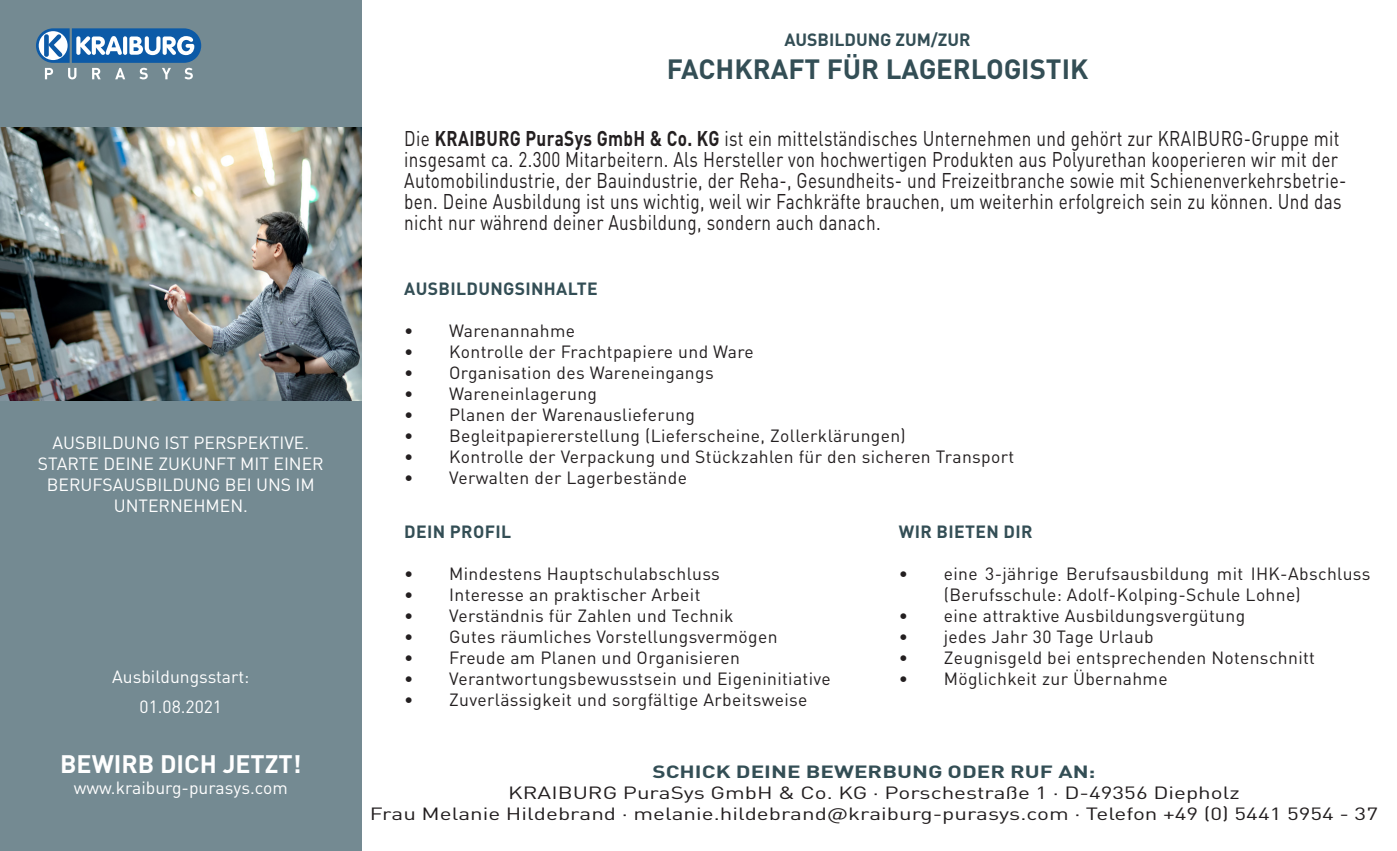
<style>
.page{position:relative;width:1397px;height:851px;background:#fff}
.page>*{position:absolute;margin:0;border:0;box-sizing:border-box;transform-origin:0 0}
.t1{font:700 27.5px "DIN Pro";color:#334e55}
.t2{font:700 25px "DIN Pro";color:#fff}
.t3{font:21px/21px "DIN Pro";letter-spacing:.02em;color:#231f20;scale:.81 1}
.t4{font:17.5px/21px "DIN Pro";letter-spacing:.02em;color:#231f20}
.t5{font:17.5px/21px "DIN Pro";color:#231f20;text-align:center;scale:1.28 1}
.t6{font:17.5px/21px "DIN Pro";color:#fff;text-align:center}
.t7{font:700 17.5px "DIN Pro";letter-spacing:.02em;color:#334e55}
.t8{font:700 17.5px "DIN Pro";color:#334e55;scale:1.28 1}
.t9{font:700 17.5px "DIN Pro";color:#334e55}
.s1{font-weight:700}
</style>
<div class="page">
<div style="left:0;top:0;width:361px;height:131px;background:#748a92"></div>
<div style="left:0;top:393px;width:361px;height:457px;background:#748a92"></div>
<svg style="left:36px;top:28px;width:165px;height:51px"></svg>
<img style="left:0;top:128px;width:361px;height:272px">
<p class="t6" style="left:38px;top:431px;width:287px">AUSBILDUNG IST PERSPEKTIVE.<br>STARTE DEINE ZUKUNFT MIT EINER<br>BERUFSAUSBILDUNG BEI UNS IM<br>UNTERNEHMEN.</p>
<p class="t6" style="left:112px;top:661px;width:139px;line-height:30px">Ausbildungsstart:<br>01.08.2021</p>
<h2 class="t2" style="left:60px;top:747px;width:243px">BEWIRB DICH JETZT!</h2>
<p class="t6" style="left:74px;top:776px;width:215px">www.kraiburg-purasys.com</p>
<p class="t9" style="left:784px;top:27px;width:188px">AUSBILDUNG ZUM/ZUR</p>
<h1 class="t1" style="left:666px;top:50px;width:423px">FACHKRAFT FÜR LAGERLOGISTIK</h1>
<p class="t3" style="left:404px;top:126px;width:1164px">Die <span class="s1">KRAIBURG PuraSys GmbH &amp; Co. KG</span> ist ein mittelständisches Unternehmen und gehört zur KRAIBURG-Gruppe mit insgesamt ca. 2.300 Mitarbeitern. Als Hersteller von hochwertigen Produkten aus Polyurethan kooperieren wir mit der Automobilindustrie, der Bauindustrie, der Reha-, Gesundheits- und Freizeitbranche sowie mit Schienenverkehrsbetrie&shy;ben. Deine Ausbildung ist uns wichtig, weil wir Fachkräfte brauchen, um weiterhin erfolgreich sein zu können. Und das nicht nur während deiner Ausbildung, sondern auch danach.</p>
<p class="t7" style="left:404px;top:277px;width:195px">AUSBILDUNGSINHALTE</p>
<p class="t4" style="left:404px;top:320px;width:172px">• Warenannahme</p>
<p class="t4" style="left:404px;top:341px;width:351px">• Kontrolle der Frachtpapiere und Ware</p>
<p class="t4" style="left:404px;top:362px;width:311px">• Organisation des Wareneingangs</p>
<p class="t4" style="left:404px;top:383px;width:194px">• Wareneinlagerung</p>
<p class="t4" style="left:404px;top:404px;width:292px">• Planen der Warenauslieferung</p>
<p class="t4" style="left:404px;top:425px;width:503px">• Begleitpapiererstellung (Lieferscheine, Zollerklärungen)</p>
<p class="t4" style="left:404px;top:446px;width:611px">• Kontrolle der Verpackung und Stückzahlen für den sicheren Transport</p>
<p class="t4" style="left:404px;top:467px;width:284px">• Verwalten der Lagerbestände</p>
<p class="t7" style="left:404px;top:520px;width:108px">DEIN PROFIL</p>
<p class="t4" style="left:404px;top:562px;width:317px">• Mindestens Hauptschulabschluss</p>
<p class="t4" style="left:404px;top:583px;width:298px">• Interesse an praktischer Arbeit</p>
<p class="t4" style="left:404px;top:604px;width:331px">• Verständnis für Zahlen und Technik</p>
<p class="t4" style="left:404px;top:625px;width:375px">• Gutes räumliches Vorstellungsvermögen</p>
<p class="t4" style="left:404px;top:646px;width:337px">• Freude am Planen und Organisieren</p>
<p class="t4" style="left:404px;top:667px;width:428px">• Verantwortungsbewusstsein und Eigeninitiative</p>
<p class="t4" style="left:404px;top:688px;width:404px">• Zuverlässigkeit und sorgfältige Arbeitsweise</p>
<p class="t7" style="left:898px;top:519px;width:135px">WIR BIETEN DIR</p>
<p class="t4" style="left:943px;top:562px;width:428px;text-indent:-45px">• eine 3-jährige Berufsausbildung mit IHK-Abschluss (Berufsschule: Adolf-Kolping-Schule Lohne)</p>
<p class="t4" style="left:898px;top:604px;width:348px">• eine attraktive Ausbildungsvergütung</p>
<p class="t4" style="left:898px;top:625px;width:256px">• jedes Jahr 30 Tage Urlaub</p>
<p class="t4" style="left:898px;top:646px;width:417px">• Zeugnisgeld bei entsprechenden Notenschnitt</p>
<p class="t4" style="left:898px;top:667px;width:270px">• Möglichkeit zur Übernahme</p>
<p class="t8" style="left:652px;top:760px;width:347px">SCHICK DEINE BEWERBUNG ODER RUF AN:</p>
<p class="t5" style="left:370px;top:781px;width:789px">KRAIBURG PuraSys GmbH &amp; Co. KG · Porschestraße 1 · D-49356 Diepholz<br>Frau Melanie Hildebrand · melanie.hildebrand@kraiburg-purasys.com · Telefon +49 (0) 5441 5954 - 37</p>
</div>
